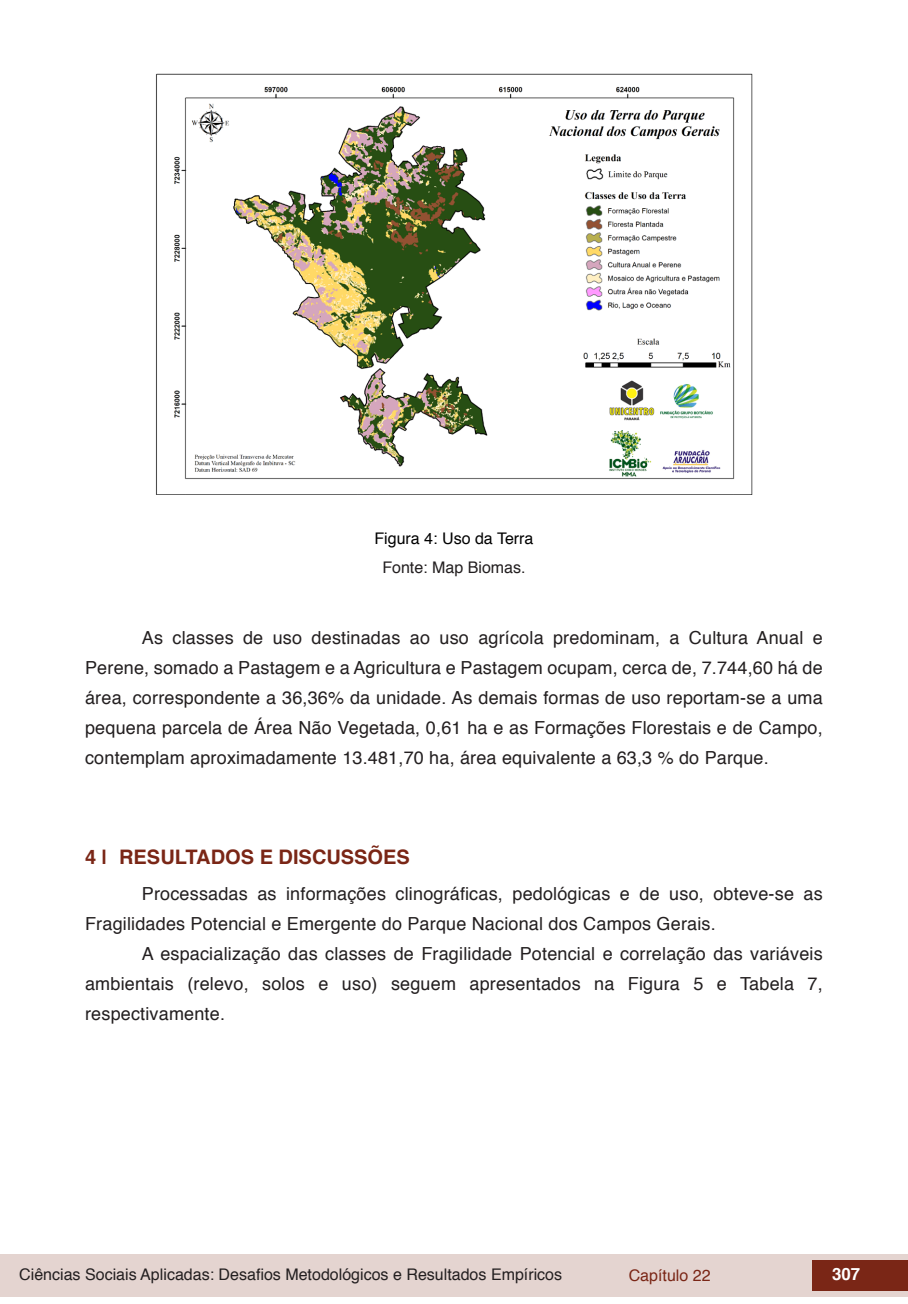
<style>
.page{position:relative;width:908px;height:1304px;background:#fff}
.page>*{position:absolute;margin:0;border:0;box-sizing:border-box;transform-origin:0 0}
.t1{font:700 20px "Helvetica";color:#7a2616}
.t2{font:18px/30px "Helvetica";letter-spacing:.01em;color:#231f20;text-align:justify}
.t3{font:700 16.8px "Helvetica";color:#fff}
.t4{font:16px "Helvetica";color:#231f20}
.t5{font:16px "Helvetica";color:#000}
.t6{font:16px "Helvetica";color:#7a2616}
</style>
<div class="page">
<div style="left:0;top:1254px;width:906px;height:43px;background:#e4d4d0"></div>
<div style="left:812px;top:1261px;width:95px;height:30px;background:#7a2616"></div>
<img style="left:156px;top:74px;width:596px;height:421px">
<p class="t5" style="left:374px;top:526px;width:160px">Figura 4: Uso da Terra</p>
<p class="t4" style="left:382px;top:555px;width:145px">Fonte: Map Biomas.</p>
<p class="t2" style="left:85px;top:624px;width:738px;text-indent:57px">As classes de uso destinadas ao uso agrícola predominam, a Cultura Anual e Perene, somado a Pastagem e a Agricultura e Pastagem ocupam, cerca de, 7.744,60 há de área, correspondente a 36,36% da unidade. As demais formas de uso reportam-se a uma pequena parcela de Área Não Vegetada, 0,61 ha e as Formações Florestais e de Campo, contemplam aproximadamente 13.481,70 ha, área equivalente a 63,3 % do Parque.</p>
<p class="t1" style="left:85px;top:841px;width:326px">4 | RESULTADOS E DISCUSSÕES</p>
<p class="t2" style="left:85px;top:879px;width:738px;text-indent:57px">Processadas as informações clinográficas, pedológicas e de uso, obteve-se as<br>Fragilidades Potencial e Emergente do Parque Nacional dos Campos Gerais.</p>
<p class="t2" style="left:85px;top:939px;width:738px;text-indent:57px">A espacialização das classes de Fragilidade Potencial e correlação das variáveis ambientais (relevo, solos e uso) seguem apresentados na Figura 5 e Tabela 7, respectivamente.</p>
<p class="t4" style="left:19px;top:1262px;width:544px">Ciências Sociais Aplicadas: Desafios Metodológicos e Resultados Empíricos</p>
<p class="t6" style="left:628px;top:1263px;width:83px">Capítulo 22</p>
<p class="t3" style="left:831px;top:1261px;width:30px">307</p>
</div>
